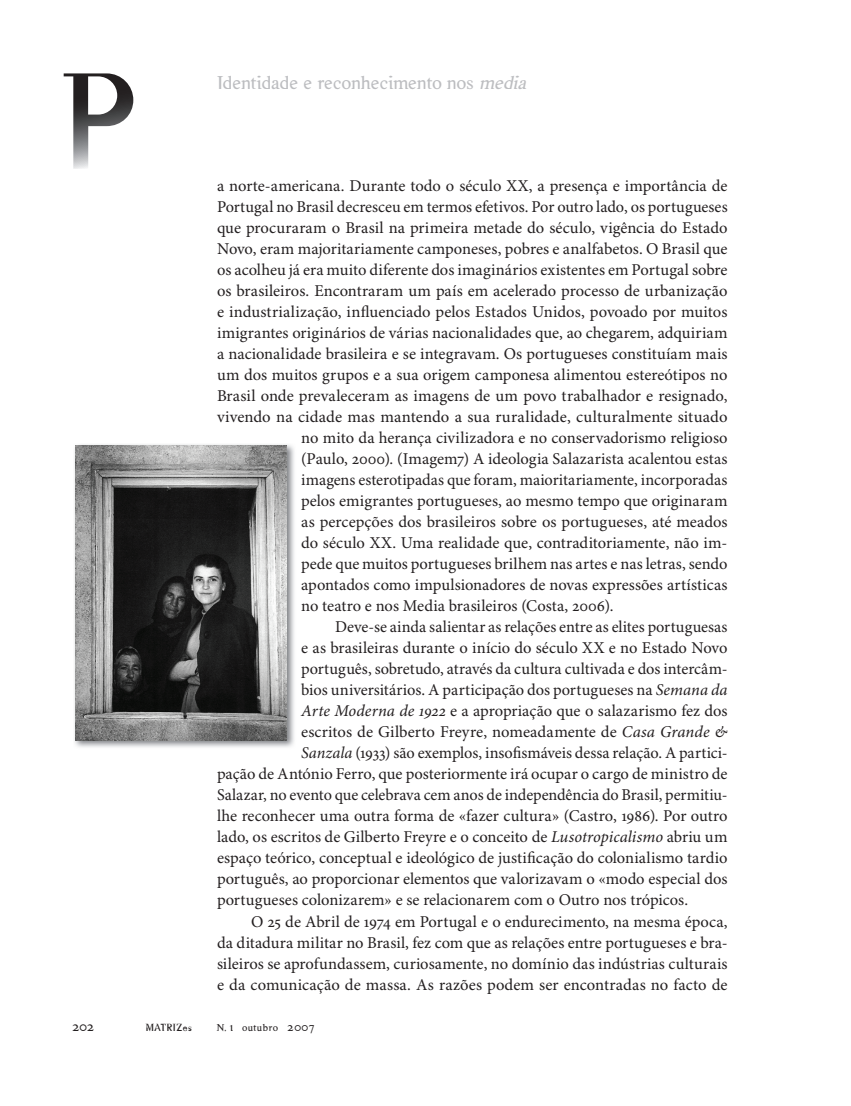
<style>
.page{position:relative;width:851px;height:1106px;background:#fff}
.page>*{position:absolute;margin:0;border:0;box-sizing:border-box;transform-origin:0 0}
.t1{font:19.5px "Hard Times";letter-spacing:.01em;color:#bcbdc0}
.t2{font:16.5px "Minion Pro";color:#231f20}
.t3{font:16.5px "Minion Pro";letter-spacing:.02em;color:#231f20}
.t4{font:13.5px "Hard Times";color:#231f20}
.t5{font:10.5px "Hard Times";color:#231f20}
.t6{font:9px "Linotype Futoni";letter-spacing:.05em;color:#231f20}
.s1{font-style:italic}
.s2{font-size:12px}
</style>
<div class="page">
<svg style="left:64px;top:73px;width:69px;height:96px"></svg>
<img style="left:74px;top:444px;width:220px;height:303px">
<img style="left:76px;top:446px;width:210px;height:294px">
<p class="t1" style="left:217px;top:70px;width:316px">Identidade e reconhecimento nos <span class="s1">media</span></p>
<p class="t2" style="left:217px;top:176px;width:512px">a norte-americana. Durante todo o século XX, a presença e importância de</p>
<p class="t2" style="left:217px;top:197px;width:512px">Portugal no Brasil decresceu em termos efetivos. Por outro lado, os portugueses</p>
<p class="t2" style="left:217px;top:218px;width:512px">que procuraram o Brasil na primeira metade do século, vigência do Estado</p>
<p class="t2" style="left:217px;top:239px;width:512px">Novo, eram majoritariamente camponeses, pobres e analfabetos. O Brasil que</p>
<p class="t2" style="left:217px;top:260px;width:512px">os acolheu já era muito diferente dos imaginários existentes em Portugal sobre</p>
<p class="t2" style="left:217px;top:281px;width:512px">os brasileiros. Encontraram um país em acelerado processo de urbanização</p>
<p class="t2" style="left:217px;top:302px;width:512px">e industrialização, influenciado pelos Estados Unidos, povoado por muitos</p>
<p class="t3" style="left:217px;top:323px;width:512px">imigrantes originários de várias nacionalidades que, ao chegarem, adquiriam</p>
<p class="t2" style="left:217px;top:344px;width:512px">a nacionalidade brasileira e se integravam. Os portugueses constituíam mais</p>
<p class="t2" style="left:217px;top:365px;width:512px">um dos muitos grupos e a sua origem camponesa alimentou estereótipos no</p>
<p class="t2" style="left:217px;top:386px;width:512px">Brasil onde prevaleceram as imagens de um povo trabalhador e resignado,</p>
<p class="t2" style="left:217px;top:407px;width:512px">vivendo na cidade mas mantendo a sua ruralidade, culturalmente situado</p>
<p class="t2" style="left:301px;top:428px;width:428px">no mito da herança civilizadora e no conservadorismo religioso</p>
<p class="t2" style="left:301px;top:449px;width:428px">(Paulo, 2000). (Imagem7) A ideologia Salazarista acalentou estas</p>
<p class="t2" style="left:301px;top:470px;width:427px">imagens esterotipadas que foram, maioritariamente, incorporadas</p>
<p class="t2" style="left:301px;top:491px;width:428px">pelos emigrantes portugueses, ao mesmo tempo que originaram</p>
<p class="t2" style="left:301px;top:512px;width:428px">as percepções dos brasileiros sobre os portugueses, até meados</p>
<p class="t2" style="left:301px;top:533px;width:428px">do século XX. Uma realidade que, contraditoriamente, não im-</p>
<p class="t2" style="left:301px;top:554px;width:428px">pede que muitos portugueses brilhem nas artes e nas letras, sendo</p>
<p class="t2" style="left:301px;top:575px;width:428px">apontados como impulsionadores de novas expressões artísticas</p>
<p class="t2" style="left:301px;top:596px;width:314px">no teatro e nos Media brasileiros (Costa, 2006).</p>
<p class="t2" style="left:335px;top:617px;width:394px">Deve-se ainda salientar as relações entre as elites portuguesas</p>
<p class="t2" style="left:301px;top:638px;width:428px">e as brasileiras durante o início do século XX e no Estado Novo</p>
<p class="t2" style="left:301px;top:659px;width:428px">português, sobretudo, através da cultura cultivada e dos intercâm-</p>
<p class="t2" style="left:301px;top:680px;width:428px">bios universitários. A participação dos portugueses na <span class="s1">Semana da</span></p>
<p class="t2" style="left:301px;top:701px;width:428px"><span class="s1">Arte Moderna de 1922</span> e a apropriação que o salazarismo fez dos</p>
<p class="t2" style="left:301px;top:722px;width:428px">escritos de Gilberto Freyre, nomeadamente de <span class="s1">Casa Grande &amp;</span></p>
<p class="t2" style="left:301px;top:743px;width:428px"><span class="s1">Sanzala</span> (1933) são exemplos, insofismáveis dessa relação. A partici-</p>
<p class="t2" style="left:217px;top:764px;width:512px">pação de António Ferro, que posteriormente irá ocupar o cargo de ministro de</p>
<p class="t2" style="left:217px;top:785px;width:512px">Salazar, no evento que celebrava cem anos de independência do Brasil, permitiu-</p>
<p class="t2" style="left:217px;top:806px;width:512px">lhe reconhecer uma outra forma de «fazer cultura» (Castro, 1986). Por outro</p>
<p class="t2" style="left:217px;top:827px;width:512px">lado, os escritos de Gilberto Freyre e o conceito de <span class="s1">Lusotropicalismo</span> abriu um</p>
<p class="t2" style="left:217px;top:848px;width:512px">espaço teórico, conceptual e ideológico de justificação do colonialismo tardio</p>
<p class="t2" style="left:217px;top:869px;width:512px">português, ao proporcionar elementos que valorizavam o «modo especial dos</p>
<p class="t2" style="left:217px;top:890px;width:472px">portugueses colonizarem» e se relacionarem com o Outro nos trópicos.</p>
<p class="t2" style="left:251px;top:911px;width:478px">O 25 de Abril de 1974 em Portugal e o endurecimento, na mesma época,</p>
<p class="t2" style="left:217px;top:932px;width:512px">da ditadura militar no Brasil, fez com que as relações entre portugueses e bra-</p>
<p class="t2" style="left:217px;top:953px;width:512px">sileiros se aprofundassem, curiosamente, no domínio das indústrias culturais</p>
<p class="t2" style="left:217px;top:974px;width:512px">e da comunicação de massa. As razões podem ser encontradas no facto de</p>
<p class="t4" style="left:72px;top:1017px;width:23px">202</p>
<p class="t6" style="left:146px;top:1022px;width:47px">MATRIZES</p>
<p class="t5" style="left:217px;top:1021px;width:99px">n. <span class="s2">1</span> outubro <span class="s2">2007</span></p>
</div>
